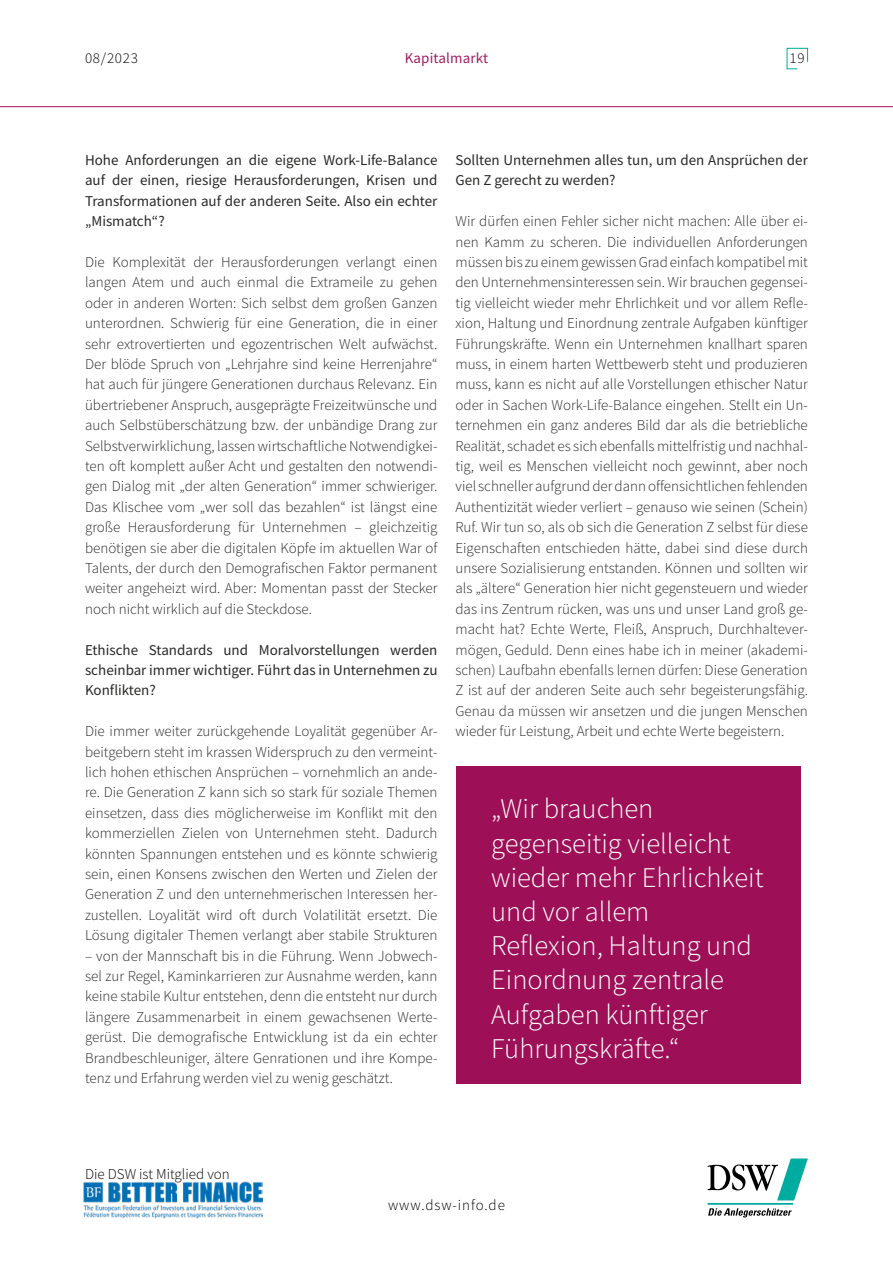
<style>
.page{position:relative;width:893px;height:1263px;background:#fff}
.page>*{position:absolute;margin:0;border:0;box-sizing:border-box;transform-origin:0 0}
.t1{font:300 28.5px/34.2px "Source Sans Pro";color:#fff}
.t2{font:300 15px/20.4px "Source Sans Pro";color:#282827;text-align:justify}
.t3{font:15px/20.4px "Source Sans Pro";color:#282827;text-align:justify}
.t4{font:300 15px "Source Sans Pro";color:#000}
.t5{font:300 15px "Source Sans Pro";letter-spacing:.06em;color:#000}
.t6{font:15px "Source Sans Pro";letter-spacing:.01em;color:#a11c5f}
</style>
<div class="page">
<svg style="left:786px;top:48px;width:22px;height:22px"></svg>
<hr style="left:0;top:106px;width:893px;height:1px;background:#9d1057">
<svg style="left:707px;top:1158px;width:101px;height:59px"></svg>
<img style="left:83px;top:1182px;width:180px;height:37px">
<div style="left:456px;top:766px;width:345px;height:318px;background:#9d1057"></div>
<p class="t4" style="left:85px;top:49px;width:54px">08/2023</p>
<p class="t6" style="left:405px;top:48px;width:85px">Kapitalmarkt</p>
<p class="t4" style="left:790px;top:49px;width:17px">19</p>
<p class="t3" style="left:85px;top:150px;width:354px">Hohe Anforderungen an die eigene Work-Life-Balance auf der einen, riesige Herausforderungen, Krisen und Transformationen auf der anderen Seite. Also ein echter „Mismatch“?</p>
<p class="t2" style="left:85px;top:252px;width:354px">Die Komplexität der Herausforderungen verlangt einen langen Atem und auch einmal die Extrameile zu gehen oder in anderen Worten: Sich selbst dem großen Ganzen unterordnen. Schwierig für eine Generation, die in einer sehr extrovertierten und egozentrischen Welt aufwächst.<br>Der blöde Spruch von „Lehrjahre sind keine Herrenjahre“ hat auch für jüngere Generationen durchaus Relevanz. Ein übertriebener Anspruch, ausgeprägte Freizeitwünsche und auch Selbstüberschätzung bzw. der unbändige Drang zur Selbstverwirklichung, lassen wirtschaftliche Notwendigkei&shy;ten oft komplett außer Acht und gestalten den notwendi&shy;gen Dialog mit „der alten Generation“ immer schwieriger.<br>Das Klischee vom „wer soll das bezahlen“ ist längst eine große Herausforderung für Unternehmen – gleichzeitig benötigen sie aber die digitalen Köpfe im aktuellen War of Talents, der durch den Demografischen Faktor permanent weiter angeheizt wird. Aber: Momentan passt der Stecker noch nicht wirklich auf die Steckdose.</p>
<p class="t3" style="left:85px;top:639px;width:354px">Ethische Standards und Moralvorstellungen werden scheinbar immer wichtiger. Führt das in Unternehmen zu Konflikten?</p>
<p class="t2" style="left:85px;top:721px;width:354px">Die immer weiter zurückgehende Loyalität gegenüber Ar&shy;beitgebern steht im krassen Widerspruch zu den vermeint&shy;lich hohen ethischen Ansprüchen – vornehmlich an ande&shy;re. Die Generation Z kann sich so stark für soziale Themen einsetzen, dass dies möglicherweise im Konflikt mit den kommerziellen Zielen von Unternehmen steht. Dadurch könnten Spannungen entstehen und es könnte schwierig sein, einen Konsens zwischen den Werten und Zielen der Generation Z und den unternehmerischen Interessen her&shy;zustellen. Loyalität wird oft durch Volatilität ersetzt. Die Lösung digitaler Themen verlangt aber stabile Strukturen</p>
<p class="t2" style="left:85px;top:945px;width:354px">– von der Mannschaft bis in die Führung. Wenn Jobwech&shy;sel zur Regel, Kaminkarrieren zur Ausnahme werden, kann keine stabile Kultur entstehen, denn die entsteht nur durch längere Zusammenarbeit in einem gewachsenen Werte&shy;gerüst. Die demografische Entwicklung ist da ein echter Brandbeschleuniger, ältere Genrationen und ihre Kompe&shy;tenz und Erfahrung werden viel zu wenig geschätzt.</p>
<p class="t3" style="left:455px;top:150px;width:354px">Sollten Unternehmen alles tun, um den Ansprüchen der<br>Gen Z gerecht zu werden?</p>
<p class="t2" style="left:455px;top:211px;width:354px">Wir dürfen einen Fehler sicher nicht machen: Alle über ei&shy;nen Kamm zu scheren. Die individuellen Anforderungen müssen bis zu einem gewissen Grad einfach kompatibel mit den Unternehmensinteressen sein. Wir brauchen gegensei&shy;tig vielleicht wieder mehr Ehrlichkeit und vor allem Refle&shy;xion, Haltung und Einordnung zentrale Aufgaben künftiger Führungskräfte. Wenn ein Unternehmen knallhart sparen muss, in einem harten Wettbewerb steht und produzieren muss, kann es nicht auf alle Vorstellungen ethischer Natur oder in Sachen Work-Life-Balance eingehen. Stellt ein Un&shy;ternehmen ein ganz anderes Bild dar als die betriebliche Realität, schadet es sich ebenfalls mittelfristig und nachhal&shy;tig, weil es Menschen vielleicht noch gewinnt, aber noch viel schneller aufgrund der dann offensichtlichen fehlenden Authentizität wieder verliert – genauso wie seinen (Schein)<br>Ruf. Wir tun so, als ob sich die Generation Z selbst für diese Eigenschaften entschieden hätte, dabei sind diese durch unsere Sozialisierung entstanden. Können und sollten wir als „ältere“ Generation hier nicht gegensteuern und wieder das ins Zentrum rücken, was uns und unser Land groß ge&shy;macht hat? Echte Werte, Fleiß, Anspruch, Durchhaltever&shy;mögen, Geduld. Denn eines habe ich in meiner (akademi&shy;schen) Laufbahn ebenfalls lernen dürfen: Diese Generation Z ist auf der anderen Seite auch sehr begeisterungsfähig.<br>Genau da müssen wir ansetzen und die jungen Menschen wieder für Leistung, Arbeit und echte Werte begeistern.</p>
<h1 class="t1" style="left:491px;top:792px;width:274px">„Wir brauchen gegenseitig vielleicht wieder mehr Ehrlichkeit und vor allem<br>Reflexion, Haltung und<br>Einordnung zentrale<br>Aufgaben künftiger<br>Führungskräfte.“</h1>
<p class="t4" style="left:85px;top:1165px;width:146px">Die DSW ist Mitglied von</p>
<p class="t5" style="left:388px;top:1195px;width:118px">www.dsw-info.de</p>
</div>
